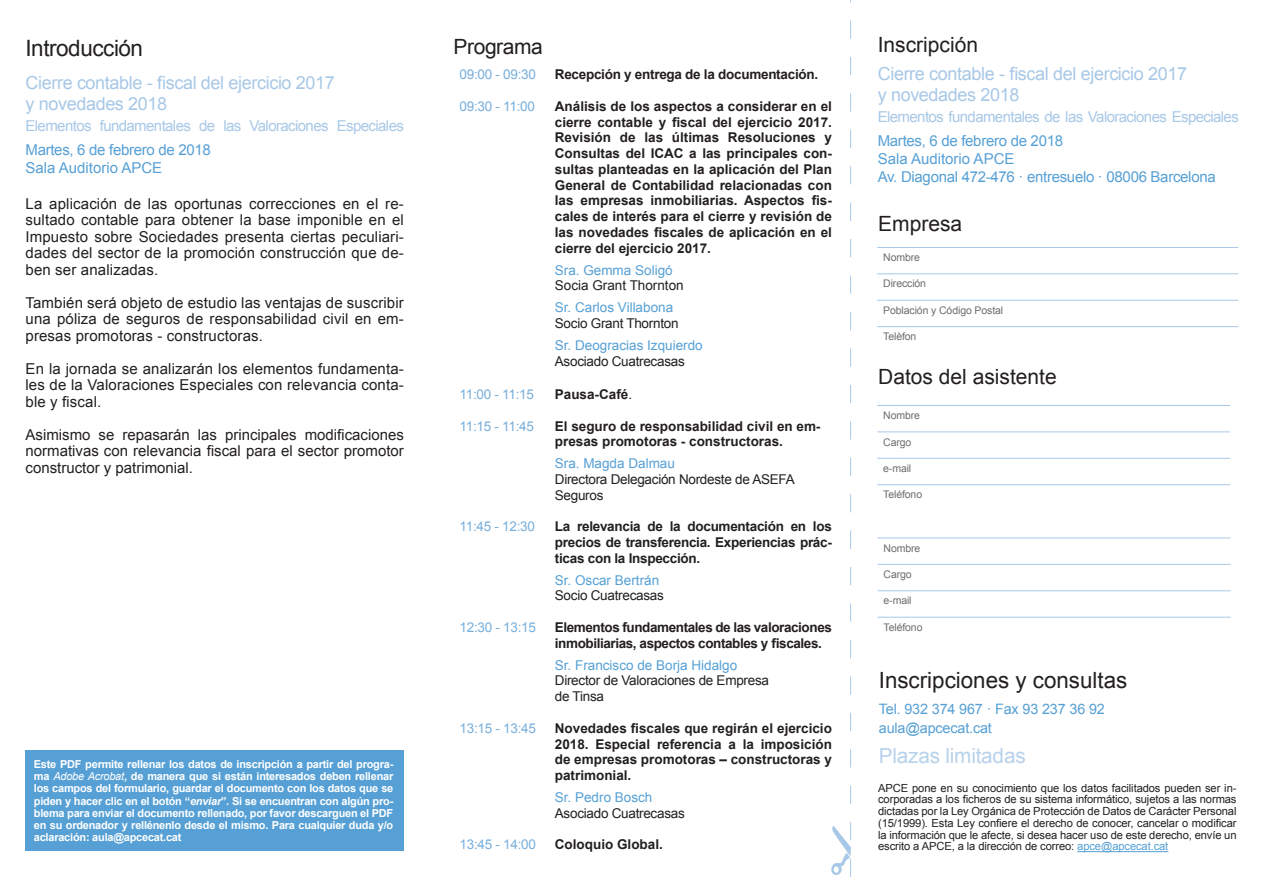
<style>
.page{position:relative;width:1263px;height:893px;background:#fff}
.page>*{position:absolute;margin:0;border:0;box-sizing:border-box;transform-origin:0 0}
.t1{font:22.5px "Arial";letter-spacing:-.02em;color:#231f20}
.t2{font:22.35px "Arial";color:#231f20}
.t3{font:21px "Arial";color:#231f20}
.t4{font:21px "Arial";letter-spacing:-.02em;color:#231f20}
.t5{font:20.7px "Arial";letter-spacing:-.01em;color:#b8d2ec}
.t6{font:18px/21px "Arial";letter-spacing:-.02em;color:#a8c8e7}
.t7{font:15px/16.5px "Arial";letter-spacing:.01em;color:#231f20;text-align:justify}
.t8{font:15px/18px "Arial";letter-spacing:-.02em;color:#56a0d5}
.t9{font:15px "Arial";letter-spacing:-.04em;color:#a8c8e7}
.t10{font:14.4px/18.9px "Arial";letter-spacing:-.01em;color:#56a0d5}
.t11{font:700 13.5px/15.8px "Arial";color:#231f20;text-align:justify}
.t12{font:13.5px/15.8px "Arial";letter-spacing:-.02em;color:#231f20}
.t13{font:13.5px "Arial";color:#56a0d5}
.t14{font:13.5px "Arial";letter-spacing:-.02em;color:#78afdc}
.t15{font:700 13.5px/15.8px "Arial";letter-spacing:-.03em;color:#231f20}
.t16{font:700 13.5px "Arial";letter-spacing:-.02em;color:#231f20}
.t17{font:13.5px "Arial";color:#231f20}
.t18{font:11.25px/11.7px "Arial";letter-spacing:-.01em;color:#231f20;text-align:justify}
.t19{font:700 10.95px/12.1px "Arial";letter-spacing:-.02em;color:#fff;text-align:justify}
.t20{font:10.5px "Arial";letter-spacing:-.01em;color:#6c6d70}
.s1{font-weight:400;font-style:italic}
.s2{font-style:italic}
.s3{font-weight:400}
.s4{color:#56a0d5}
</style>
<div class="page">
<svg style="left:831px;top:0;width:20px;height:877px"></svg>
<div style="left:833px;top:866px;width:6px;height:7px;background:#fff;border-radius:50%"></div>
<div style="left:832px;top:865px;width:8px;height:9px;border:2px solid #a8c8e7;border-radius:50%"></div>
<div style="left:26px;top:750px;width:378px;height:100px;background:#56a0d5"></div>
<hr style="left:877px;top:247px;width:361px;height:1px;background:#a8c8e7">
<hr style="left:877px;top:273px;width:361px;height:1px;background:#a8c8e7">
<hr style="left:877px;top:300px;width:361px;height:1px;background:#a8c8e7">
<hr style="left:877px;top:326px;width:361px;height:1px;background:#a8c8e7">
<hr style="left:877px;top:405px;width:353px;height:1px;background:#a8c8e7">
<hr style="left:877px;top:431px;width:353px;height:1px;background:#a8c8e7">
<hr style="left:877px;top:458px;width:353px;height:1px;background:#a8c8e7">
<hr style="left:877px;top:484px;width:353px;height:1px;background:#a8c8e7">
<hr style="left:877px;top:538px;width:353px;height:1px;background:#a8c8e7">
<hr style="left:877px;top:564px;width:353px;height:1px;background:#a8c8e7">
<hr style="left:877px;top:590px;width:353px;height:1px;background:#a8c8e7">
<hr style="left:877px;top:617px;width:353px;height:1px;background:#a8c8e7">
<hr style="left:1077px;top:851px;width:91px;height:1px;background:#56a0d5">
<h1 class="t1" style="left:26px;top:33px;width:119px">Introducción</h1>
<h3 class="t6" style="left:26px;top:72px;width:311px">Cierre contable - fiscal del ejercicio 2017 y novedades 2018</h3>
<p class="t9" style="left:26px;top:116px;width:380px">Elementos fundamentales de las Valoraciones Especiales</p>
<p class="t8" style="left:26px;top:141px;width:187px">Martes, 6 de febrero de 2018<br>Sala Auditorio APCE</p>
<p class="t7" style="left:26px;top:195px;width:380px">La aplicación de las oportunas correcciones en el re&shy;sultado contable para obtener la base imponible en el Impuesto sobre Sociedades presenta ciertas peculiari&shy;dades del sector de la promoción construcción que de&shy;ben ser analizadas.</p>
<p class="t7" style="left:26px;top:294px;width:380px">También será objeto de estudio las ventajas de suscribir una póliza de seguros de responsabilidad civil en em&shy;presas promotoras - constructoras.</p>
<p class="t7" style="left:26px;top:360px;width:380px">En la jornada se analizarán los elementos fundamenta&shy;les de la Valoraciones Especiales con relevancia conta&shy;ble y fiscal.</p>
<p class="t7" style="left:26px;top:426px;width:380px">Asimismo se repasarán las principales modificaciones normativas con relevancia fiscal para el sector promotor constructor y patrimonial.</p>
<p class="t19" style="left:34px;top:758px;width:361px">Este PDF permite rellenar los datos de inscripción a partir del progra&shy;ma <span class="s1">Adobe Acrobat</span>, de manera que si están interesados deben rellenar los campos del formulario, guardar el documento con los datos que se piden y hacer clic en el botón “<span class="s2">enviar</span>”. Si se encuentran con algún pro&shy;blema para enviar el documento rellenado, por favor descarguen el PDF en su ordenador y rellénenlo desde el mismo. Para cualquier duda y/o aclaración: aula@apcecat.cat</p>
<h3 class="t4" style="left:454px;top:32px;width:91px">Programa</h3>
<p class="t14" style="left:460px;top:66px;width:78px">09:00 - 09:30</p>
<p class="t16" style="left:555px;top:66px;width:265px">Recepción y entrega de la documentación.</p>
<p class="t14" style="left:460px;top:97px;width:77px">09:30 - 11:00</p>
<p class="t11" style="left:555px;top:99px;width:279px">Análisis de los aspectos a considerar en el cierre contable y fiscal del ejercicio 2017.<br>Revisión de las últimas Resoluciones y Consultas del ICAC a las principales con&shy;sultas planteadas en la aplicación del Plan General de Contabilidad relacionadas con las empresas inmobiliarias. Aspectos fis&shy;cales de interés para el cierre y revisión de las novedades fiscales de aplicación en el cierre del ejercicio 2017.</p>
<p class="t13" style="left:555px;top:261px;width:119px">Sra. Gemma Soligó</p>
<p class="t17" style="left:555px;top:277px;width:130px">Socia Grant Thornton</p>
<p class="t13" style="left:555px;top:299px;width:120px">Sr. Carlos Villabona</p>
<p class="t12" style="left:555px;top:316px;width:125px">Socio Grant Thornton</p>
<p class="t13" style="left:555px;top:337px;width:149px">Sr. Deogracias Izquierdo</p>
<p class="t12" style="left:555px;top:354px;width:131px">Asociado Cuatrecasas</p>
<p class="t14" style="left:460px;top:385px;width:76px">11:00 - 11:15</p>
<p class="t11" style="left:555px;top:387px;width:79px">Pausa-Café<span class="s3">.</span></p>
<p class="t14" style="left:460px;top:417px;width:76px">11:15 - 11:45</p>
<p class="t11" style="left:555px;top:418px;width:267px">El seguro de responsabilidad civil en em&shy;presas promotoras - constructoras.</p>
<p class="t13" style="left:555px;top:454px;width:122px">Sra. Magda Dalmau</p>
<p class="t12" style="left:555px;top:471px;width:241px">Directora Delegación Nordeste de ASEFA<br>Seguros</p>
<p class="t14" style="left:460px;top:518px;width:77px">11:45 - 12:30</p>
<p class="t11" style="left:555px;top:519px;width:279px">La relevancia de la documentación en los precios de transferencia. Experiencias prác&shy;ticas con la Inspección.</p>
<p class="t13" style="left:555px;top:571px;width:106px">Sr. Oscar Bertrán</p>
<p class="t12" style="left:555px;top:588px;width:110px">Socio Cuatrecasas</p>
<p class="t14" style="left:460px;top:618px;width:78px">12:30 - 13:15</p>
<p class="t15" style="left:555px;top:620px;width:279px">Elementos fundamentales de las valoraciones inmobiliarias, aspectos contables y fiscales.</p>
<p class="t13" style="left:555px;top:656px;width:184px">Sr. Francisco de Borja Hidalgo</p>
<p class="t12" style="left:555px;top:673px;width:216px">Director de Valoraciones de Empresa de Tinsa</p>
<p class="t14" style="left:460px;top:719px;width:78px">13:15 - 13:45</p>
<p class="t11" style="left:555px;top:721px;width:279px">Novedades fiscales que regirán el ejercicio 2018. Especial referencia a la imposición de empresas promotoras – constructoras y patrimonial.</p>
<p class="t13" style="left:555px;top:788px;width:99px">Sr. Pedro Bosch</p>
<p class="t12" style="left:555px;top:805px;width:131px">Asociado Cuatrecasas</p>
<p class="t14" style="left:460px;top:836px;width:78px">13:45 - 14:00</p>
<p class="t11" style="left:555px;top:837px;width:110px">Coloquio Global.</p>
<h3 class="t3" style="left:878px;top:31px;width:102px">Inscripción</h3>
<h3 class="t6" style="left:878px;top:64px;width:311px">Cierre contable - fiscal del ejercicio 2017 y novedades 2018</h3>
<p class="t9" style="left:878px;top:107px;width:363px">Elementos fundamentales de las Valoraciones Especiales</p>
<p class="t8" style="left:878px;top:132px;width:339px">Martes, 6 de febrero de 2018<br>Sala Auditorio APCE<br>Av. Diagonal 472-476 · entresuelo · 08006 Barcelona</p>
<h3 class="t3" style="left:878px;top:210px;width:86px">Empresa</h3>
<p class="t20" style="left:883px;top:250px;width:38px">Nombre</p>
<p class="t20" style="left:883px;top:277px;width:44px">Dirección</p>
<p class="t20" style="left:883px;top:303px;width:122px">Población y Código Postal</p>
<p class="t20" style="left:883px;top:330px;width:35px">Telèfon</p>
<h3 class="t3" style="left:878px;top:363px;width:180px">Datos del asistente</h3>
<p class="t20" style="left:883px;top:409px;width:38px">Nombre</p>
<p class="t20" style="left:883px;top:435px;width:30px">Cargo</p>
<p class="t20" style="left:883px;top:461px;width:30px">e-mail</p>
<p class="t20" style="left:883px;top:488px;width:40px">Teléfono</p>
<p class="t20" style="left:883px;top:541px;width:38px">Nombre</p>
<p class="t20" style="left:883px;top:567px;width:30px">Cargo</p>
<p class="t20" style="left:883px;top:594px;width:30px">e-mail</p>
<p class="t20" style="left:883px;top:620px;width:40px">Teléfono</p>
<h2 class="t2" style="left:879px;top:666px;width:250px">Inscripciones y consultas</h2>
<p class="t10" style="left:879px;top:699px;width:228px">Tel. 932 374 967 · Fax 93 237 36 92 aula@apcecat.cat</p>
<h3 class="t5" style="left:879px;top:742px;width:148px">Plazas limitadas</h3>
<p class="t18" style="left:878px;top:782px;width:360px">APCE pone en su conocimiento que los datos facilitados pueden ser in&shy;corporadas a los ficheros de su sistema informático, sujetos a las normas dictadas por la Ley Orgánica de Protección de Datos de Carácter Personal (15/1999). Esta Ley confiere el derecho de conocer, cancelar o modificar la información que le afecte, si desea hacer uso de este derecho, envíe un escrito a APCE, a la dirección de correo: <span class="s4">apce@apcecat.cat</span></p>
</div>
